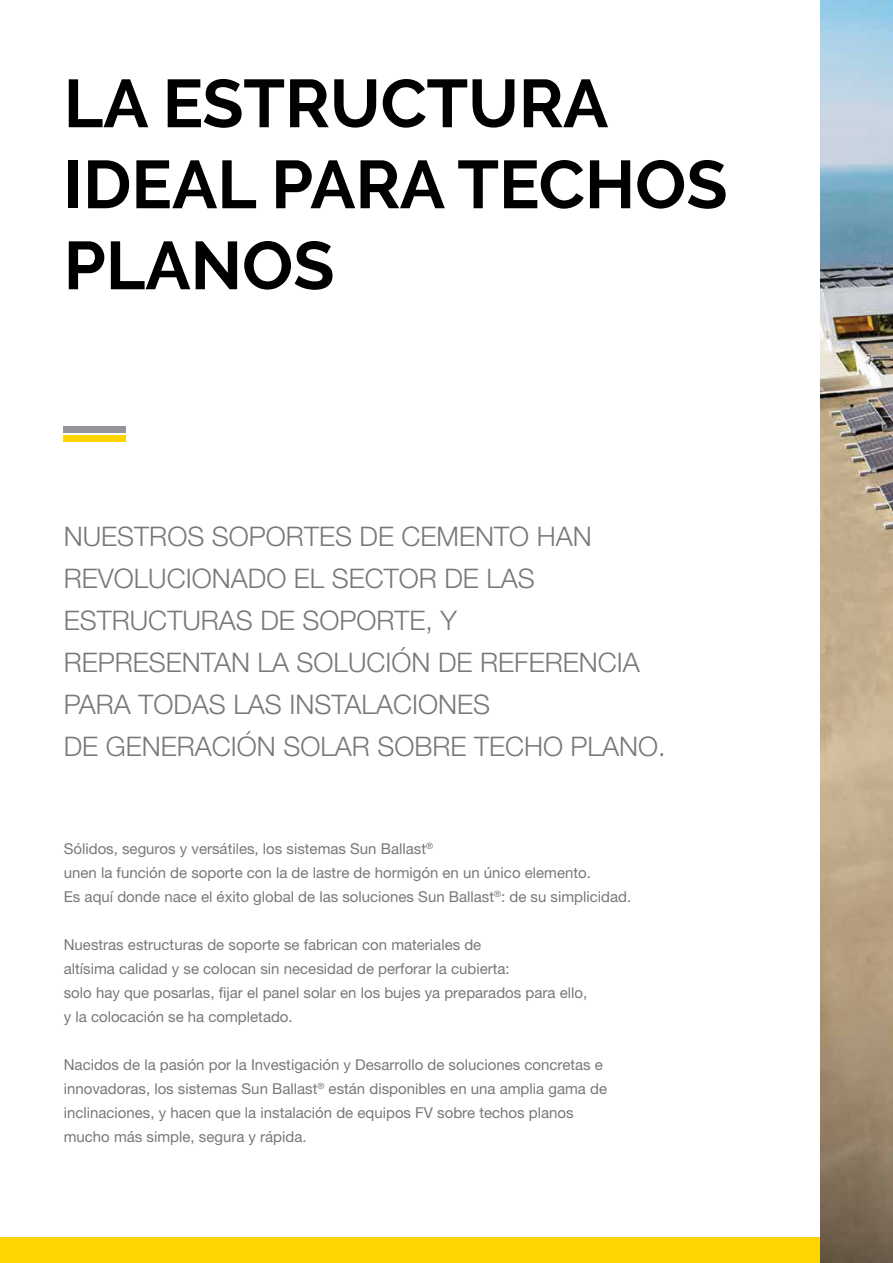
<style>
.page{position:relative;width:893px;height:1263px;background:#fff}
.page>*{position:absolute;margin:0;border:0;box-sizing:border-box;transform-origin:0 0}
.t1{font:700 67.5px/81px "Raleway";color:#000}
.t2{font:300 27px/42px "Helvetica Neue LT Pro";color:#77787b}
.t3{font:15px/24px "Helvetica Neue LT Pro";color:#77787b}
</style>
<div class="page">
<div style="left:0;top:1237px;width:893px;height:26px;background:#ffd400"></div>
<img style="left:821px;top:0;width:72px;height:1263px">
<div style="left:64px;top:435px;width:62px;height:6px;background:#ffd400"></div>
<div style="left:64px;top:427px;width:62px;height:6px;background:#939598"></div>
<h1 class="t1" style="left:64px;top:63px;width:665px">LA ESTRUCTURA<br>IDEAL PARA TECHOS<br>PLANOS</h1>
<h2 class="t2" style="left:64px;top:515px;width:603px">NUESTROS SOPORTES DE CEMENTO HAN<br>REVOLUCIONADO EL SECTOR DE LAS<br>ESTRUCTURAS DE SOPORTE, Y<br>REPRESENTAN LA SOLUCIÓN DE REFERENCIA<br>PARA TODAS LAS INSTALACIONES<br>DE GENERACIÓN SOLAR SOBRE TECHO PLANO.</h2>
<p class="t3" style="left:64px;top:837px;width:569px">Sólidos, seguros y versátiles, los sistemas Sun Ballast<sup>®<br></sup>unen la función de soporte con la de lastre de hormigón en un único elemento.<br>Es aquí donde nace el éxito global de las soluciones Sun Ballast<sup>®</sup>: de su simplicidad.</p>
<p class="t3" style="left:64px;top:933px;width:525px">Nuestras estructuras de soporte se fabrican con materiales de<br>altísima calidad y se colocan sin necesidad de perforar la cubierta:<br>solo hay que posarlas, fijar el panel solar en los bujes ya preparados para ello, y la colocación se ha completado.</p>
<p class="t3" style="left:64px;top:1053px;width:545px">Nacidos de la pasión por la Investigación y Desarrollo de soluciones concretas e innovadoras, los sistemas Sun Ballast<sup>®</sup> están disponibles en una amplia gama de inclinaciones, y hacen que la instalación de equipos FV sobre techos planos mucho más simple, segura y rápida.</p>
</div>
